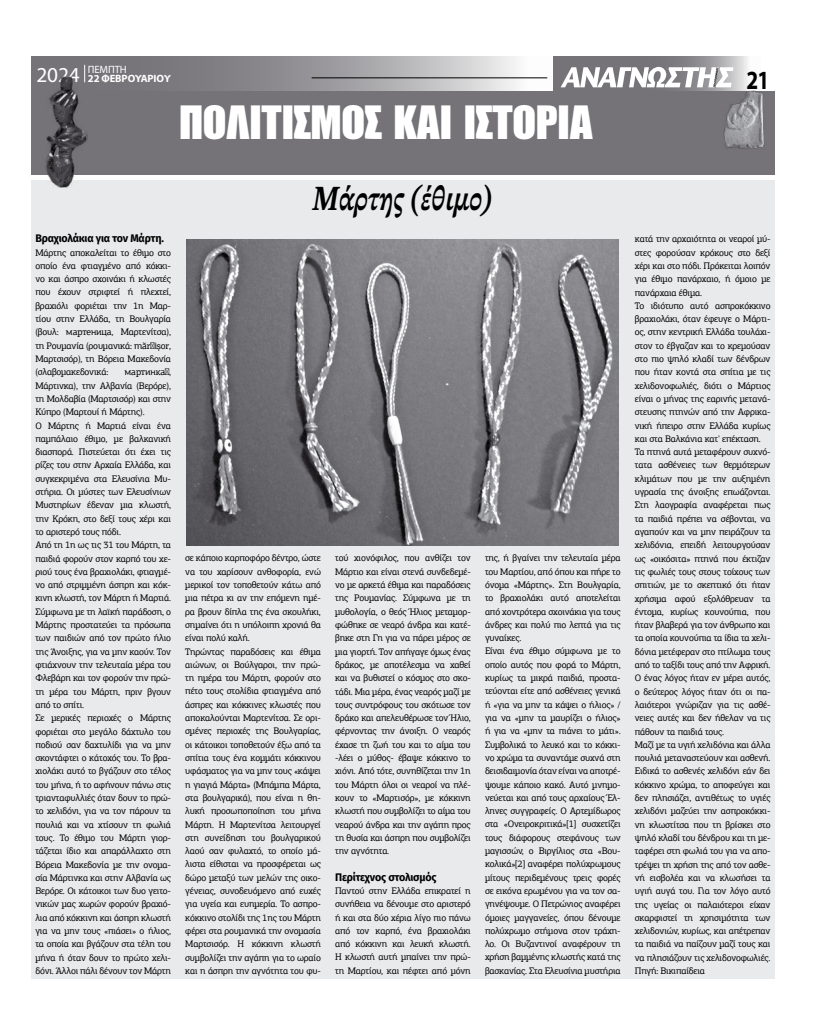
<style>
.page{position:relative;width:823px;height:1035px;background:#fff}
.page>*{position:absolute;margin:0;border:0;box-sizing:border-box;transform-origin:0 0}
.t1{font:900 44.7px "PF Fusion Sans";letter-spacing:-.02em;color:#fff;scale:1.06 1}
.t2{font:italic 700 35.2px "STIX Two Text";color:#000;scale:.76 1}
.t3{font:700 26.3px "Myriad Pro";color:#000;scale:.81 1}
.t4{font:700 11px "Fira Sans";letter-spacing:-.02em;color:#000}
.t5{font:700 10.6px/9.4px "Myriad Pro";letter-spacing:-.01em;color:#fff}
.t6{font:9.5px/13.3px "PF Agora Slab Pro";letter-spacing:-.02em;color:#000}
.s1{font-weight:400}
.s2{font-weight:400;font-size:21.3px}
</style>
<div class="page">
<svg style="left:556px;top:57px;width:192px;height:34px;background:#8b898d"></svg>
<svg style="left:31px;top:57px;width:525px;height:34px;background:#a09ea2"></svg>
<svg style="left:560px;top:67px;width:173px;height:20px"></svg>
<hr style="left:311px;top:78px;width:236px;height:1px;background:#000">
<div style="left:31px;top:180px;width:743px;height:798px;background:#e9eaeb"></div>
<div style="left:31px;top:91px;width:743px;height:83px;background:#757378"></div>
<img style="left:36px;top:72px;width:55px;height:116px">
<img style="left:717px;top:77px;width:47px;height:72px">
<img style="left:186px;top:239px;width:432px;height:306px">
<p class="t5" style="left:37px;top:64px;width:135px;text-indent:51px"><span class="s1">ΠΕΜΠΤΗ<br></span><span class="s2">2024</span> 22 ΦΕΒΡΟΥΑΡΙΟΥ</p>
<h3 class="t3" style="left:746px;top:63px;width:29px">21</h3>
<h1 class="t1" style="left:179px;top:95px;width:391px">ΠΟΛΙΤΙΣΜΌΣ ΚΑΙ ΙΣΤΟΡΙΑ</h1>
<p class="t4" style="left:35px;top:229px;width:130px">Βραχιολάκια για τον Μάρτη.</p>
<p class="t6" style="left:35px;top:246px;width:137px;text-align:justify">Μάρτης αποκαλείται το έθιμο στο οποίο ένα φτιαγμένο από κόκκι&shy;νο και άσπρο σχοινάκι ή κλωστές που έχουν στριφτεί ή πλεχτεί, βραχιόλι φοριέται την 1η Μαρ&shy;τίου στην Ελλάδα, τη Βουλγαρία (βουλ: мартеница, Μαρτενίτσα), τη Ρουμανία (ρουμανικά: mărțișor, Μαρτσισόρ), τη Βόρεια Μακεδονία (σλαβομακεδονικά:</p>
<p class="t6" style="left:35px;top:365px;width:137px;text-indent:89px">мартинка ,<br>Μάρτινκα), την Αλβανία (Βερόρε), τη Μολδαβία (Μαρτσισόρ) και στην<br>Κύπρο (Μαρτουί ή Μάρτης).<br>Ο Μάρτης ή Μαρτιά είναι ένα παμπάλαιο έθιμο, με βαλκανική διασπορά. Πιστεύεται ότι έχει τις ρίζες του στην Αρχαία Ελλάδα, και συγκεκριμένα στα Ελευσίνια Μυ&shy;στήρια. Οι μύστες των Ελευσίνιων<br>Μυστηρίων έδεναν μια κλωστή, την Κρόκη, στο δεξί τους χέρι και το αριστερό τους πόδι.<br>Από τη 1η ως τις 31 του Μάρτη, τα παιδιά φορούν στον καρπό του χε&shy;ριού τους ένα βραχιολάκι, φτιαγμέ&shy;νο από στριμμένη άσπρη και κόκ&shy;κινη κλωστή, τον Μάρτη ή Μαρτιά.<br>Σύμφωνα με τη λαϊκή παράδοση, ο<br>Μάρτης προστατεύει τα πρόσωπα των παιδιών από τον πρώτο ήλιο της Άνοιξης, για να μην καούν. Τον φτιάχνουν την τελευταία μέρα του<br>Φλεβάρη και τον φορούν την πρώ&shy;τη μέρα του Μάρτη, πριν βγουν από το σπίτι.<br>Σε μερικές περιοχές ο Μάρτης φοριέται στο μεγάλο δάχτυλο του ποδιού σαν δαχτυλίδι για να μην σκοντάφτει ο κάτοχός του. Το βρα&shy;χιολάκι αυτό το βγάζουν στο τέλος του μήνα, ή το αφήνουν πάνω στις τριανταφυλλιές όταν δουν το πρώ&shy;το χελιδόνι, για να τον πάρουν τα πουλιά και να χτίσουν τη φωλιά τους. Το έθιμο του Μάρτη γιορ&shy;τάζεται ίδιο και απαράλλαχτο στη<br>Βόρεια Μακεδονία με την ονομα&shy;σία Μάρτινκα και στην Αλβανία ως<br>Βερόρε. Οι κάτοικοι των δυο γειτο&shy;νικών μας χωρών φορούν βραχιό&shy;λια από κόκκινη και άσπρη κλωστή για να μην τους «πιάσει» ο ήλιος, τα οποία και βγάζουν στα τέλη του μήνα ή όταν δουν το πρώτο χελι&shy;δόνι. Άλλοι πάλι δένουν τον Μάρτη</p>
<h2 class="t2" style="left:313px;top:174px;width:238px">Μάρτης (έθιμο)</h2>
<p class="t6" style="left:185px;top:551px;width:137px">σε κάποιο καρποφόρο δέντρο, ώστε να του χαρίσουν ανθοφορία, ενώ μερικοί τον τοποθετούν κάτω από μια πέτρα κι αν την επόμενη ημέ&shy;ρα βρουν δίπλα της ένα σκουλήκι, σημαίνει ότι η υπόλοιπη χρονιά θα είναι πολύ καλή.<br>Τηρώντας παραδόσεις και έθιμα αιώνων, οι Βούλγαροι, την πρώ&shy;τη ημέρα του Μάρτη, φορούν στο πέτο τους στολίδια φτιαγμένα από άσπρες και κόκκινες κλωστές που αποκαλούνται Μαρτενίτσα. Σε ορι&shy;σμένες περιοχές της Βουλγαρίας, οι κάτοικοι τοποθετούν έξω από τα σπίτια τους ένα κομμάτι κόκκινου υφάσματος για να μην τους «κάψει η γιαγιά Μάρτα» (Μπάμπα Μάρτα, στα βουλγαρικά), που είναι η θη&shy;λυκή προσωποποίηση του μήνα<br>Μάρτη. Η Μαρτενίτσα λειτουργεί στη συνείδηση του βουλγαρικού λαού σαν φυλαχτό, το οποίο μά&shy;λιστα είθισται να προσφέρεται ως δώρο μεταξύ των μελών της οικο&shy;γένειας, συνοδευόμενο από ευχές για υγεία και ευημερία. Το ασπρο&shy;κόκκινο στολίδι της 1ης του Μάρτη φέρει στα ρουμανικά την ονομασία<br>Μαρτσισόρ. Η κόκκινη κλωστή συμβολίζει την αγάπη για το ωραίο και η άσπρη την αγνότητα του φυ-</p>
<p class="t6" style="left:335px;top:551px;width:137px;text-align:justify">τού χιονόφιλος, που ανθίζει τον Μάρτιο και είναι στενά συνδεδεμέ&shy;νο με αρκετά έθιμα και παραδόσεις της Ρουμανίας. Σύμφωνα με τη μυθολογία, ο θεός Ήλιος μεταμορ&shy;φώθηκε σε νεαρό άνδρα και κατέ&shy;βηκε στη Γη για να πάρει μέρος σε μια γιορτή. Τον απήγαγε όμως ένας δράκος, με αποτέλεσμα να χαθεί και να βυθιστεί ο κόσμος στο σκο&shy;τάδι. Μια μέρα, ένας νεαρός μαζί με τους συντρόφους του σκότωσε τον δράκο και απελευθέρωσε τον Ήλιο, φέρνοντας την άνοιξη. Ο νεαρός έχασε τη ζωή του και το αίμα του -λέει ο μύθος- έβαψε κόκκινο το χιόνι. Από τότε, συνηθίζεται την 1η του Μάρτη όλοι οι νεαροί να πλέ&shy;κουν το «Μαρτισόρ», με κόκκινη κλωστή που συμβολίζει το αίμα του νεαρού άνδρα και την αγάπη προς τη θυσία και άσπρη που συμβολίζει την αγνότητα.</p>
<p class="t4" style="left:335px;top:867px;width:103px">Περίτεχνος στολισμός</p>
<p class="t6" style="left:335px;top:884px;width:137px;text-align:justify">Παντού στην Ελλάδα επικρατεί η συνήθεια να δένουμε στο αριστερό ή και στα δύο χέρια λίγο πιο πάνω από τον καρπό, ένα βραχιολάκι από κόκκινη και λευκή κλωστή.<br>Η κλωστή αυτή μπαίνει την πρώ&shy;τη Μαρτίου, και πέφτει από μόνη</p>
<p class="t6" style="left:484px;top:551px;width:137px">της, ή βγαίνει την τελευταία μέρα του Μαρτίου, από όπου και πήρε το όνομα «Μάρτης». Στη Βουλγαρία, το βραχιολάκι αυτό αποτελείται από χοντρότερα σχοινάκια για τους άνδρες και πολύ πιο λεπτά για τις γυναίκες.<br>Είναι ένα έθιμο σύμφωνα με το οποίο αυτός που φορά το Μάρτη, κυρίως τα μικρά παιδιά, προστα&shy;τεύονται είτε από ασθένειες γενικά ή «για να μην τα κάψει ο ήλιος» / για να «μην τα μαυρίζει ο ήλιος» ή για να «μην τα πιάνει το μάτι».<br>Συμβολικά το λευκό και το κόκκι&shy;νο χρώμα τα συναντάμε συχνά στη δεισιδαιμονία όταν είναι να αποτρέ&shy;ψουμε κάποιο κακό. Αυτό μνημο&shy;νεύεται και από τους αρχαίους Έλ&shy;ληνες συγγραφείς. Ο Αρτεμίδωρος στα «Ονειροκριτικά»[1] συσχετίζει τους διάφορους στεφάνους των μαγισσών, ο Βιργίλιος στα «Βου&shy;κολικά»[2] αναφέρει πολύχρωμους μίτους περιδεμένους τρεις φορές σε εικόνα ερωμένου για να τον σα&shy;γηνέψουμε. Ο Πετρώνιος αναφέρει όμοιες μαγγανείες, όπου δένουμε πολύχρωμο στήμονα στον τράχη&shy;λο. Οι Βυζαντινοί αναφέρουν τη χρήση βαμμένης κλωστής κατά της βασκανίας. Στα Ελευσίνια μυστήρια</p>
<p class="t6" style="left:634px;top:232px;width:137px">κατά την αρχαιότητα οι νεαροί μύ&shy;στες φορούσαν κρόκους στο δεξί χέρι και στο πόδι. Πρόκειται λοιπόν για έθιμο πανάρχαιο, ή όμοιο με πανάρχαια έθιμα.<br>Το ιδιότυπο αυτό ασπροκόκκινο βραχιολάκι, όταν έφευγε ο Μάρτι&shy;ος, στην κεντρική Ελλάδα τουλάχι&shy;στον το έβγαζαν και το κρεμούσαν στο πιο ψηλό κλαδί των δένδρων που ήταν κοντά στα σπίτια με τις χελιδονοφωλιές, διότι ο Μάρτιος είναι ο μήνας της εαρινής μετανά&shy;στευσης πτηνών από την Αφρικα&shy;νική ήπειρο στην Ελλάδα κυρίως και στα Βαλκάνια κατ' επέκταση.<br>Τα πτηνά αυτά μεταφέρουν συχνό&shy;τατα ασθένειες των θερμότερων κλιμάτων που με την αυξημένη υγρασία της άνοιξης επωάζονται.<br>Στη λαογραφία αναφέρεται πως τα παιδιά πρέπει να σέβονται, να αγαπούν και να μην πειράζουν τα χελιδόνια, επειδή λειτουργούσαν ως «οικόσιτα» πτηνά που έκτιζαν τις φωλιές τους στους τοίχους των σπιτιών, με το σκεπτικό ότι ήταν χρήσιμα αφού εξολόθρευαν τα έντομα, κυρίως κουνούπια, που ήταν βλαβερά για τον άνθρωπο και τα οποία κουνούπια τα ίδια τα χελι&shy;δόνια μετέφεραν στο πτίλωμα τους από το ταξίδι τους από την Αφρική.<br>Ο ένας λόγος ήταν εν μέρει αυτός, ο δεύτερος λόγος ήταν ότι οι πα&shy;λαιότεροι γνώριζαν για τις ασθέ&shy;νειες αυτές και δεν ήθελαν να τις πάθουν τα παιδιά τους.<br>Μαζί με τα υγιή χελιδόνια και άλλα πουλιά μεταναστεύουν και ασθενή.<br>Ειδικά το ασθενές χελιδόνι εάν δει κόκκινο χρώμα, το αποφεύγει και δεν πλησιάζει, αντιθέτως το υγιές χελιδόνι μαζεύει την ασπροκόκκι&shy;νη κλωστίτσα που τη βρίσκει στο ψηλό κλαδί του δένδρου και τη με&shy;ταφέρει στη φωλιά του για να απο&shy;τρέψει τη χρήση της από τον ασθε&shy;νή εισβολέα και να κλωσήσει τα υγιή αυγά του. Για τον λόγο αυτό της υγείας οι παλαιότεροι είχαν σκαρφιστεί τη χρησιμότητα των χελιδονιών, κυρίως, και απέτρεπαν τα παιδιά να παίζουν μαζί τους και να πλησιάζουν τις χελιδονοφωλιές.<br>Πηγή: Βικιπαίδεια</p>
</div>
